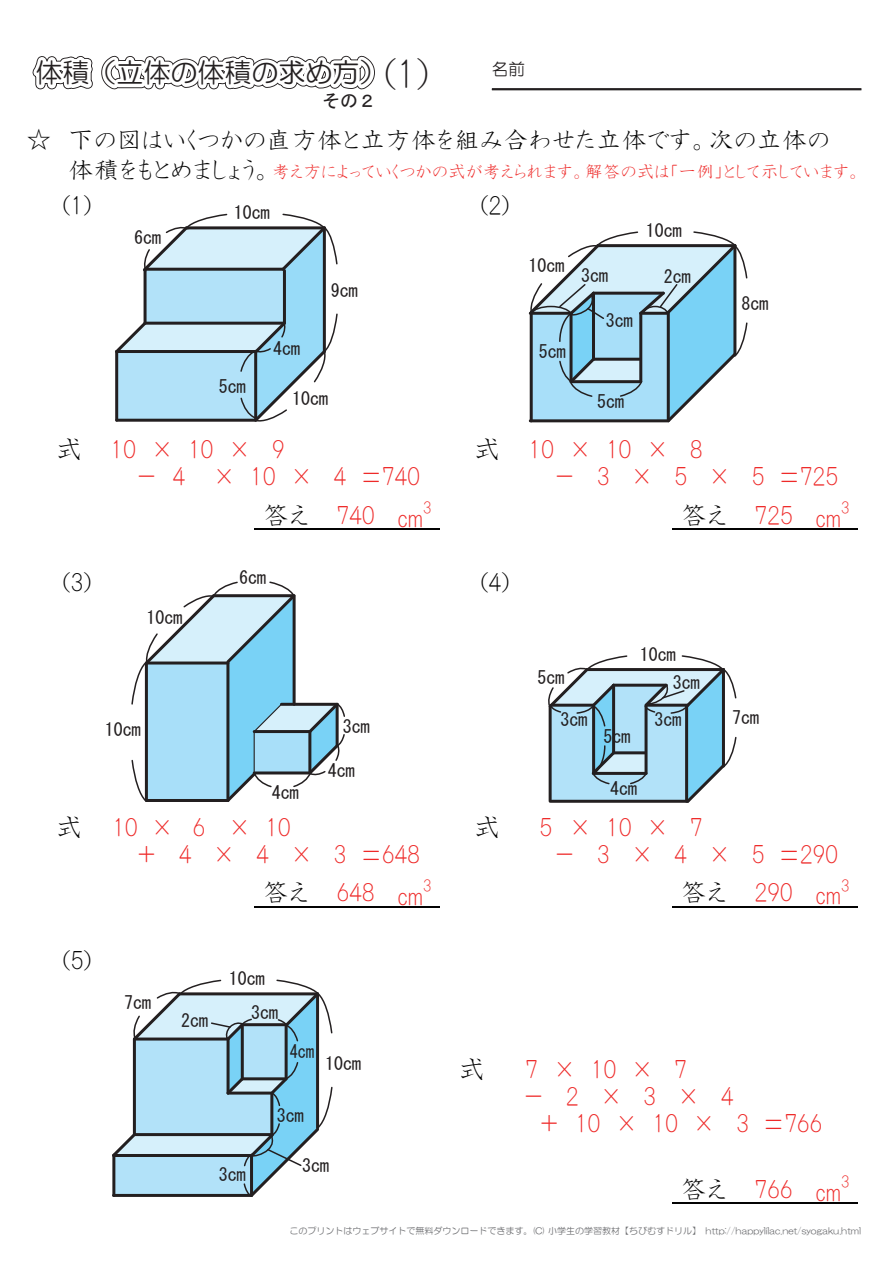
<style>
.page{position:relative;width:893px;height:1263px;background:#fff}
.page>*{position:absolute;margin:0;border:0;box-sizing:border-box;transform-origin:0 0}
.t1{font:42px "HGP Kyokashotai";color:#231f20}
.t2{font:27px/27.2px "HGP Kyokashotai";color:#ee2a29}
.t3{font:27px "HGP Kyokashotai";color:#030303}
.t4{font:27px "HG Maru Gothic MPRO";color:#231f20}
.t5{font:25.5px "HGP Kyokashotai";color:#030303}
.t6{font:18px/36.9px "MS Gothic";color:#231f20}
.t7{font:18px "HGP Kyokashotai";color:#ee2a29}
.t8{font:18px "MS Gothic";color:#231f20;scale:.9 1}
.t9{font:16.65px "HG Maru Gothic MPRO";color:#231f20}
.t10{font:9px "HG Maru Gothic MPRO";color:#6c6d70}
.s1{font-size:25.5px;color:#030303}
.s2{color:#030303}
</style>
<div class="page">
<svg style="left:32px;top:55px;width:343px;height:35px"></svg>
<hr style="left:492px;top:88px;width:369px;height:2px;background:#231f20">
<hr style="left:254px;top:528px;width:186px;height:2px;background:#030303">
<hr style="left:254px;top:906px;width:186px;height:2px;background:#030303">
<hr style="left:672px;top:528px;width:186px;height:2px;background:#030303">
<hr style="left:672px;top:906px;width:186px;height:2px;background:#030303">
<hr style="left:672px;top:1202px;width:186px;height:2px;background:#030303">
<svg style="left:115px;top:213px;width:223px;height:209px"></svg>
<svg style="left:131px;top:581px;width:214px;height:221px"></svg>
<svg style="left:548px;top:655px;width:189px;height:148px"></svg>
<svg style="left:528px;top:231px;width:220px;height:192px"></svg>
<svg style="left:112px;top:979px;width:221px;height:218px"></svg>
<h1 class="t1" style="left:383px;top:52px;width:48px">(1)</h1>
<p class="t4" style="left:36px;top:59px;width:353px">体積（立体の体積の求め方）</p>
<p class="t9" style="left:492px;top:61px;width:35px">名前</p>
<p class="t6" style="left:322px;top:82px;width:55px">その２</p>
<p class="t5" style="left:26px;top:127px;width:805px">☆ 下の図はいくつかの直方体と立方体を組み合わせた立体です。次の立体の</p>
<p class="t7" style="left:26px;top:163px;width:837px"><span class="s1">　　 体積をもとめましょう。</span>考え方によっていくつかの式が考えられます。解答の式は「一例」として示しています。</p>
<p class="t3" style="left:480px;top:191px;width:31px">(2)</p>
<p class="t3" style="left:62px;top:191px;width:31px">(1)</p>
<p class="t6" style="left:234px;top:194px;width:37px">10cm</p>
<p class="t6" style="left:134px;top:219px;width:28px">6cm</p>
<p class="t6" style="left:219px;top:368px;width:28px">5cm</p>
<p class="t6" style="left:273px;top:330px;width:28px">4cm</p>
<p class="t6" style="left:331px;top:272px;width:28px">9cm</p>
<p class="t6" style="left:292px;top:380px;width:37px">10cm</p>
<p class="t6" style="left:528px;top:247px;width:37px">10cm</p>
<p class="t6" style="left:539px;top:333px;width:28px">5cm</p>
<p class="t6" style="left:581px;top:257px;width:28px">3cm</p>
<p class="t6" style="left:606px;top:302px;width:28px">3cm</p>
<p class="t6" style="left:646px;top:212px;width:37px">10cm</p>
<p class="t6" style="left:664px;top:258px;width:28px">2cm</p>
<p class="t6" style="left:597px;top:383px;width:28px">5cm</p>
<p class="t6" style="left:741px;top:285px;width:28px">8cm</p>
<p class="t3" style="left:56px;top:436px;width:28px">式</p>
<p class="t2" style="left:551px;top:436px;width:82px;text-indent:15px">× 10－</p>
<p class="t2" style="left:272px;top:436px;width:14px">9</p>
<p class="t2" style="left:474px;top:436px;width:82px"><span class="s2">式</span> 10</p>
<p class="t2" style="left:133px;top:436px;width:183px;text-indent:-22px">10×10×<br>－4 ×10×</p>
<p class="t2" style="left:644px;top:436px;width:60px">× 8</p>
<p class="t2" style="left:334px;top:463px;width:87px">4 ＝740</p>
<p class="t2" style="left:752px;top:463px;width:87px">5 ＝725</p>
<p class="t2" style="left:675px;top:463px;width:60px">5 ×</p>
<p class="t2" style="left:597px;top:463px;width:60px">3 ×</p>
<p class="t2" style="left:262px;top:501px;width:114px"><span class="s2">答え</span> 740</p>
<p class="t7" style="left:423px;top:499px;width:10px">3</p>
<p class="t2" style="left:398px;top:504px;width:27px">cm</p>
<p class="t6" style="left:239px;top:559px;width:28px">6cm</p>
<p class="t3" style="left:62px;top:569px;width:31px">(3)</p>
<p class="t3" style="left:480px;top:569px;width:31px">(4)</p>
<p class="t6" style="left:147px;top:599px;width:37px">10cm</p>
<p class="t6" style="left:105px;top:711px;width:37px">10cm</p>
<p class="t6" style="left:272px;top:774px;width:28px">4cm</p>
<p class="t6" style="left:343px;top:708px;width:28px">3cm</p>
<p class="t6" style="left:328px;top:752px;width:28px">4cm</p>
<p class="t2" style="left:680px;top:501px;width:162px"><span class="s2">答え</span> 725 cm</p>
<p class="t7" style="left:841px;top:499px;width:10px">3</p>
<p class="t6" style="left:537px;top:659px;width:28px">5cm</p>
<p class="t6" style="left:560px;top:701px;width:28px">3cm</p>
<p class="t6" style="left:640px;top:636px;width:37px">10cm</p>
<p class="t6" style="left:603px;top:718px;width:28px">5cm</p>
<p class="t6" style="left:610px;top:770px;width:28px">4cm</p>
<p class="t6" style="left:655px;top:664px;width:47px;text-indent:18px">3cm<br>3cm</p>
<p class="t6" style="left:732px;top:699px;width:28px">7cm</p>
<p class="t2" style="left:56px;top:814px;width:237px"><span class="s2">式</span> 10× 6 ×10</p>
<p class="t3" style="left:474px;top:814px;width:28px">式</p>
<p class="t2" style="left:539px;top:814px;width:165px">5×10× 7</p>
<p class="t2" style="left:133px;top:841px;width:288px">＋4×4×3＝648</p>
<p class="t2" style="left:551px;top:841px;width:288px">－3×4×5＝290</p>
<p class="t3" style="left:62px;top:947px;width:31px">(5)</p>
<p class="t6" style="left:124px;top:984px;width:28px">7cm</p>
<p class="t2" style="left:262px;top:879px;width:162px"><span class="s2">答え</span> 648 cm</p>
<p class="t7" style="left:423px;top:876px;width:10px">3</p>
<p class="t2" style="left:680px;top:879px;width:162px"><span class="s2">答え</span> 290 cm</p>
<p class="t7" style="left:841px;top:876px;width:10px">3</p>
<p class="t6" style="left:181px;top:1002px;width:28px">2cm</p>
<p class="t6" style="left:229px;top:960px;width:37px">10cm</p>
<p class="t6" style="left:251px;top:993px;width:28px">3cm</p>
<p class="t8" style="left:290px;top:1043px;width:28px">4cm</p>
<p class="t6" style="left:325px;top:1045px;width:37px">10cm</p>
<p class="t6" style="left:277px;top:1096px;width:28px">3cm</p>
<p class="t6" style="left:219px;top:1156px;width:28px">3cm</p>
<p class="t6" style="left:302px;top:1147px;width:28px">3cm</p>
<p class="t3" style="left:458px;top:1056px;width:28px">式</p>
<p class="t2" style="left:520px;top:1055px;width:215px">7×10× 7－2×3×4</p>
<p class="t2" style="left:536px;top:1110px;width:28px">＋</p>
<p class="t2" style="left:575px;top:1110px;width:144px">10×10×</p>
<p class="t2" style="left:736px;top:1110px;width:87px">3 ＝766</p>
<p class="t2" style="left:680px;top:1175px;width:114px"><span class="s2">答え</span> 766</p>
<p class="t7" style="left:841px;top:1173px;width:10px">3</p>
<p class="t2" style="left:816px;top:1178px;width:27px">cm</p>
<p class="t10" style="left:289px;top:1226px;width:573px">このプリントはウェブサイトで無料ダウンロードできます。(C) 小学生の学習教材【ちびむすドリル】　http://happylilac.net/syogaku.html</p>
</div>
